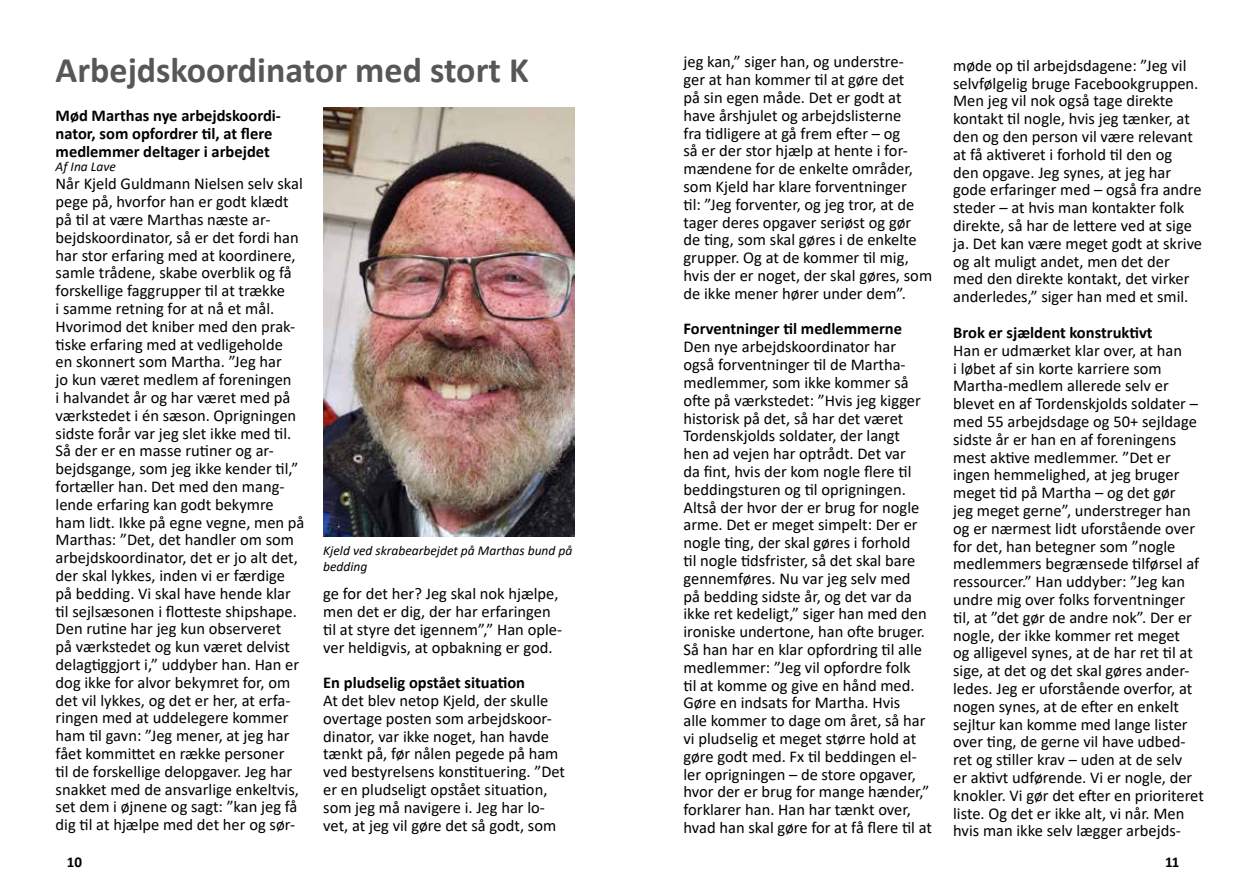
<style>
.page{position:relative;width:1259px;height:893px;background:#fff}
.page>*{position:absolute;margin:0;border:0;box-sizing:border-box;transform-origin:0 0}
.t1{font:700 36px "Calibri";color:#575756}
.t2{font:16.5px/17.9px "Calibri";color:#000}
.t3{font:700 16.5px/17.9px "Calibri";color:#000}
.t4{font:700 15px "Calibri";color:#000}
.t5{font:italic 13.5px/16.2px "Calibri";color:#000}
</style>
<div class="page">
<img style="left:323px;top:107px;width:252px;height:430px">
<h1 class="t1" style="left:56px;top:45px;width:475px">Arbejdskoordinator med stort K</h1>
<p class="t3" style="left:56px;top:107px;width:227px">Mød Marthas nye arbejdskoordi&shy;nator, som opfordrer til, at flere medlemmer deltager i arbejdet</p>
<p class="t5" style="left:56px;top:158px;width:62px">Af Ina Lave</p>
<p class="t2" style="left:56px;top:174px;width:250px">Når Kjeld Guldmann Nielsen selv skal pege på, hvorfor han er godt klædt på til at være Marthas næste ar&shy;bejdskoordinator, så er det fordi han har stor erfaring med at koordinere, samle trådene, skabe overblik og få forskellige faggrupper til at trække<br>i samme retning for at nå et mål.<br>Hvorimod det kniber med den prak&shy;tiske erfaring med at vedligeholde<br>en skonnert som Martha. ”Jeg har<br>jo kun været medlem af foreningen<br>i halvandet år og har været med på værkstedet i én sæson. Oprigningen sidste forår var jeg slet ikke med til.<br>Så der er en masse rutiner og ar&shy;bejdsgange, som jeg ikke kender til,” fortæller han. Det med den mang&shy;lende erfaring kan godt bekymre ham lidt. Ikke på egne vegne, men på Marthas: ”Det, det handler om som arbejdskoordinator, det er jo alt det, der skal lykkes, inden vi er færdige på bedding. Vi skal have hende klar til sejlsæsonen i flotteste shipshape.<br>Den rutine har jeg kun observeret<br>på værkstedet og kun været delvist delagtiggjort i,” uddyber han. Han er dog ikke for alvor bekymret for, om det vil lykkes, og det er her, at erfa&shy;ringen med at uddelegere kommer ham til gavn: ”Jeg mener, at jeg har fået kommittet en række personer<br>til de forskellige delopgaver. Jeg har snakket med de ansvarlige enkeltvis, set dem i øjnene og sagt: ”kan jeg få dig til at hjælpe med det her og sør-</p>
<p class="t5" style="left:323px;top:542px;width:251px">Kjeld ved skrabearbejdet på Marthas bund på bedding</p>
<p class="t2" style="left:323px;top:584px;width:240px">ge for det her? Jeg skal nok hjælpe, men det er dig, der har erfaringen til at styre det igennem”,” Han ople&shy;ver heldigvis, at opbakning er god.</p>
<p class="t3" style="left:323px;top:674px;width:203px">En pludselig opstået situation</p>
<p class="t2" style="left:323px;top:691px;width:243px">At det blev netop Kjeld, der skulle overtage posten som arbejdskoor&shy;dinator, var ikke noget, han havde tænkt på, før nålen pegede på ham ved bestyrelsens konstituering. ”Det er en pludseligt opstået situation, som jeg må navigere i. Jeg har lo&shy;vet, at jeg vil gøre det så godt, som</p>
<p class="t2" style="left:683px;top:53px;width:250px">jeg kan,” siger han, og understre-<br>ger at han kommer til at gøre det<br>på sin egen måde. Det er godt at have årshjulet og arbejdslisterne<br>fra tidligere at gå frem efter – og<br>så er der stor hjælp at hente i for&shy;mændene for de enkelte områder, som Kjeld har klare forventninger<br>til: ”Jeg forventer, og jeg tror, at de tager deres opgaver seriøst og gør de ting, som skal gøres i de enkelte grupper. Og at de kommer til mig, hvis der er noget, der skal gøres, som de ikke mener hører under dem”.</p>
<p class="t3" style="left:683px;top:320px;width:220px">Forventninger til medlemmerne</p>
<p class="t2" style="left:683px;top:337px;width:250px">Den nye arbejdskoordinator har<br>også forventninger til de Martha&shy;medlemmer, som ikke kommer så ofte på værkstedet: ”Hvis jeg kigger historisk på det, så har det været Tordenskjolds soldater, der langt<br>hen ad vejen har optrådt. Det var<br>da fint, hvis der kom nogle flere til beddingsturen og til oprigningen.<br>Altså der hvor der er brug for nogle arme. Det er meget simpelt: Der er nogle ting, der skal gøres i forhold<br>til nogle tidsfrister, så det skal bare gennemføres. Nu var jeg selv med<br>på bedding sidste år, og det var da ikke ret kedeligt,” siger han med den ironiske undertone, han ofte bruger.<br>Så han har en klar opfordring til alle medlemmer: ”Jeg vil opfordre folk<br>til at komme og give en hånd med.<br>Gøre en indsats for Martha. Hvis<br>alle kommer to dage om året, så har vi pludselig et meget større hold at gøre godt med. Fx til beddingen el&shy;ler oprigningen – de store opgaver, hvor der er brug for mange hænder,” forklarer han. Han har tænkt over, hvad han skal gøre for at få flere til at</p>
<p class="t2" style="left:953px;top:56px;width:250px">møde op til arbejdsdagene: ”Jeg vil selvfølgelig bruge Facebookgruppen.<br>Men jeg vil nok også tage direkte kontakt til nogle, hvis jeg tænker, at den og den person vil være relevant at få aktiveret i forhold til den og<br>den opgave. Jeg synes, at jeg har gode erfaringer med – også fra andre steder – at hvis man kontakter folk direkte, så har de lettere ved at sige ja. Det kan være meget godt at skrive og alt muligt andet, men det der med den direkte kontakt, det virker anderledes,” siger han med et smil.</p>
<p class="t3" style="left:953px;top:323px;width:201px">Brok er sjældent konstruktivt</p>
<p class="t2" style="left:953px;top:341px;width:252px">Han er udmærket klar over, at han<br>i løbet af sin korte karriere som Martha-medlem allerede selv er blevet en af Tordenskjolds soldater – med 55 arbejdsdage og 50+ sejldage sidste år er han en af foreningens mest aktive medlemmer. ”Det er ingen hemmelighed, at jeg bruger meget tid på Martha – og det gør<br>jeg meget gerne”, understreger han og er nærmest lidt uforstående over for det, han betegner som ”nogle medlemmers begrænsede tilførsel af ressourcer.” Han uddyber: ”Jeg kan undre mig over folks forventninger til, at ”det gør de andre nok”. Der er nogle, der ikke kommer ret meget<br>og alligevel synes, at de har ret til at sige, at det og det skal gøres ander&shy;ledes. Jeg er uforstående overfor, at nogen synes, at de efter en enkelt sejltur kan komme med lange lister over ting, de gerne vil have udbed&shy;ret og stiller krav – uden at de selv<br>er aktivt udførende. Vi er nogle, der knokler. Vi gør det efter en prioriteret liste. Og det er ikke alt, vi når. Men hvis man ikke selv lægger arbejds-</p>
<p class="t4" style="left:67px;top:851px;width:17px">10</p>
<p class="t4" style="left:1165px;top:851px;width:16px">11</p>
</div>
